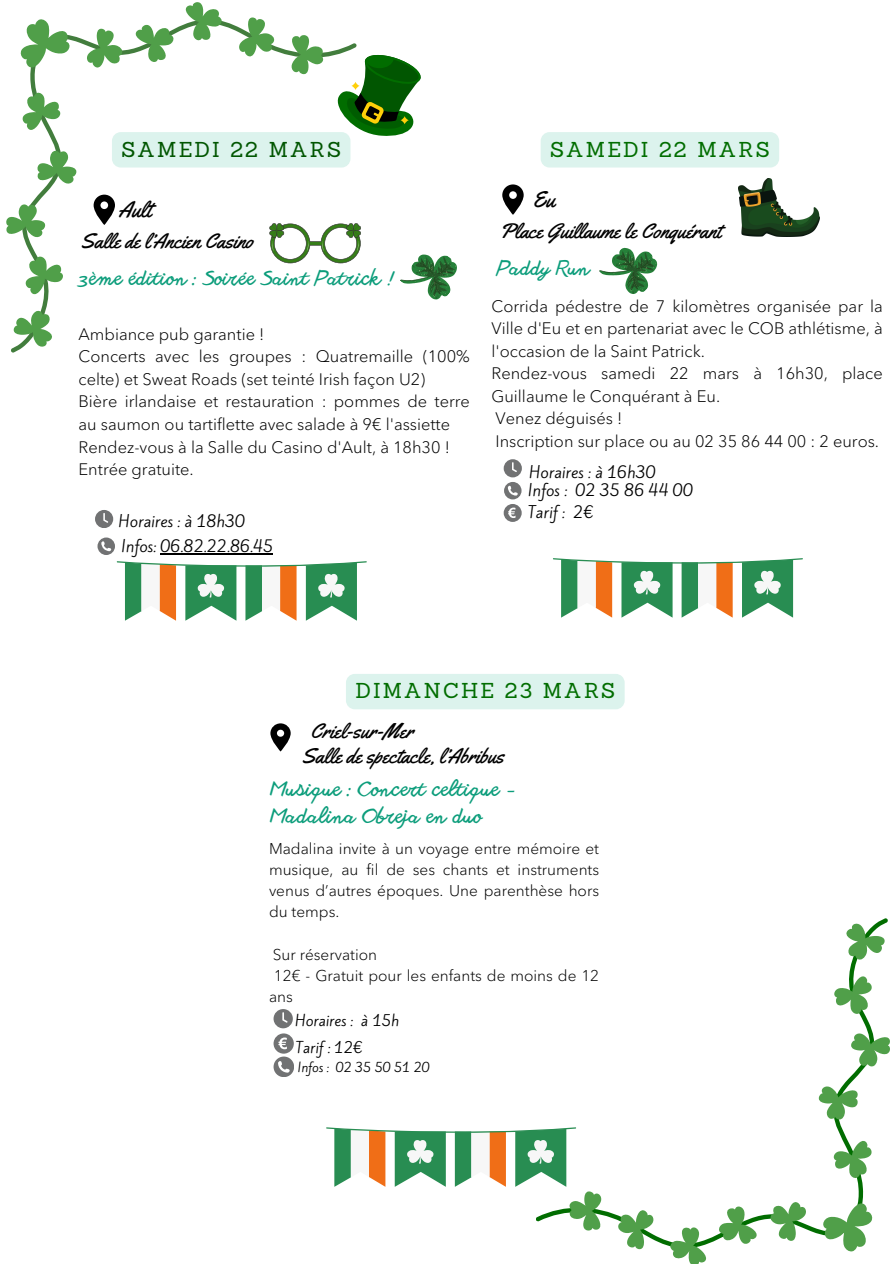
<style>
.page{position:relative;width:894px;height:1264px;background:#fff}
.page>*{position:absolute;margin:0;border:0;box-sizing:border-box;transform-origin:0 0}
.t1{font:22.5px "Yellowtail";color:#000}
.t2{font:21.15px "Yellowtail";color:#000}
.t3{font:21px "Yellowtail";color:#000}
.t4{font:21px "Sanchez";letter-spacing:.1em;color:#016d00}
.t5{font:21px "Sanchez";letter-spacing:.1em;color:#015601}
.t6{font:300 19.8px/27px "Another Shabby";color:#0c9d7b}
.t7{font:300 19.5px "Another Shabby";color:#0c9d7b}
.t8{font:300 16.5px/22.5px "Avenir Next Cyr";color:#000}
.t9{font:300 15.45px/21.1px "Avenir Next Cyr";color:#000;text-align:justify}
.t10{font:15px "Kite One";color:#000}
.t11{font:14.1px "Kite One";color:#000}
.t12{font:12px "Kite One";color:#000}
</style>
<div class="page">
<svg style="left:95px;top:510px;width:18px;height:18px"></svg>
<svg style="left:97px;top:537px;width:18px;height:18px"></svg>
<svg style="left:117px;top:561px;width:249px;height:59px"></svg>
<hr style="left:160px;top:553px;width:113px;height:1px;background:#000">
<svg style="left:846px;top:918px;width:42px;height:50px"></svg>
<svg style="left:834px;top:974px;width:38px;height:41px"></svg>
<svg style="left:502px;top:184px;width:21px;height:31px"></svg>
<div style="left:503px;top:504px;width:18px;height:18px;background:#717273;border-radius:50%"></div>
<svg style="left:508px;top:507px;width:7px;height:11px"></svg>
<svg style="left:503px;top:459px;width:18px;height:40px"></svg>
<svg style="left:553px;top:558px;width:249px;height:59px"></svg>
<svg style="left:599px;top:247px;width:59px;height:47px"></svg>
<img style="left:738px;top:179px;width:81px;height:57px">
<svg style="left:6px;top:2px;width:451px;height:351px"></svg>
<div style="left:540px;top:132px;width:239px;height:35px;background:#dcf3ed"></div>
<svg style="left:273px;top:1056px;width:21px;height:20px"></svg>
<svg style="left:270px;top:723px;width:20px;height:28px"></svg>
<svg style="left:273px;top:1009px;width:19px;height:19px"></svg>
<div style="left:273px;top:1033px;width:21px;height:20px;background:#717273;border-radius:50%"></div>
<svg style="left:278px;top:1037px;width:9px;height:12px"></svg>
<svg style="left:326px;top:1021px;width:564px;height:242px"></svg>
<div style="left:346px;top:674px;width:278px;height:35px;background:#dcf3ed"></div>
<p class="t5" style="left:121px;top:135px;width:221px">SAMEDI 22 MARS</p>
<h2 class="t1" style="left:118px;top:195px;width:34px">Ault</h2>
<p class="t3" style="left:80px;top:228px;width:174px">Salle de l’Ancien Casino</p>
<p class="t7" style="left:79px;top:268px;width:318px">3ème édition : Soirée Saint Patrick !</p>
<h2 class="t8" style="left:79px;top:323px;width:392px">Ambiance pub garantie !<br>Concerts avec les groupes : Quatremaille (100% celte) et Sweat Roads (set teinté Irish façon U2)<br>Bière irlandaise et restauration : pommes de terre au saumon ou tartiflette avec salade à 9€ l'assiette Rendez-vous à la Salle du Casino d'Ault, à 18h30 !<br>Entrée gratuite.</h2>
<p class="t10" style="left:118px;top:510px;width:128px">Horaires : à 18h30</p>
<h1 class="t10" style="left:121px;top:535px;width:153px">Infos: 06.82.22.86.45</h1>
<p class="t4" style="left:550px;top:135px;width:221px">SAMEDI 22 MARS</p>
<p class="t1" style="left:532px;top:185px;width:24px">Eu</p>
<p class="t3" style="left:499px;top:218px;width:223px">Place Guillaume le Conquérant</p>
<h3 class="t7" style="left:497px;top:258px;width:94px">Paddy Run</h3>
<h4 class="t8" style="left:491px;top:294px;width:392px">Corrida pédestre de 7 kilomètres organisée par la Ville d'Eu et en partenariat avec le COB athlétisme, à l'occasion de la Saint Patrick.<br>Rendez-vous samedi 22 mars à 16h30, place Guillaume le Conquérant à Eu.<br>Venez déguisés !<br>Inscription sur place ou au 02 35 86 44 00 : 2 euros.</h4>
<h4 class="t10" style="left:529px;top:462px;width:128px">Horaires : à 16h30</h4>
<h4 class="t10" style="left:528px;top:479px;width:166px">Infos : 02 35 86 44 00</h4>
<p class="t10" style="left:528px;top:501px;width:67px">Tarif : 2€</p>
<p class="t4" style="left:355px;top:677px;width:261px">DIMANCHE 23 MARS</p>
<p class="t2" style="left:310px;top:717px;width:104px">Criel-sur-Mer</p>
<p class="t2" style="left:301px;top:742px;width:204px">Salle de spectacle, l’Abribus</p>
<h4 class="t6" style="left:270px;top:778px;width:247px">Musique : Concert celtique -<br>Madalina Obreja en duo</h4>
<h2 class="t9" style="left:269px;top:838px;width:331px">Madalina invite à un voyage entre mémoire et musique, au fil de ses chants et instruments venus d’autres époques. Une parenthèse hors du temps.</h2>
<h2 class="t9" style="left:273px;top:943px;width:106px">Sur réservation</h2>
<h2 class="t9" style="left:274px;top:964px;width:326px">12€ - Gratuit pour les enfants de moins de 12</h2>
<h2 class="t9" style="left:269px;top:985px;width:25px">ans</h2>
<p class="t11" style="left:295px;top:1010px;width:106px">Horaires : à 15h</p>
<h3 class="t11" style="left:296px;top:1037px;width:68px">Tarif : 12€</h3>
<h1 class="t12" style="left:298px;top:1059px;width:133px">Infos : 02 35 50 51 20</h1>
</div>
